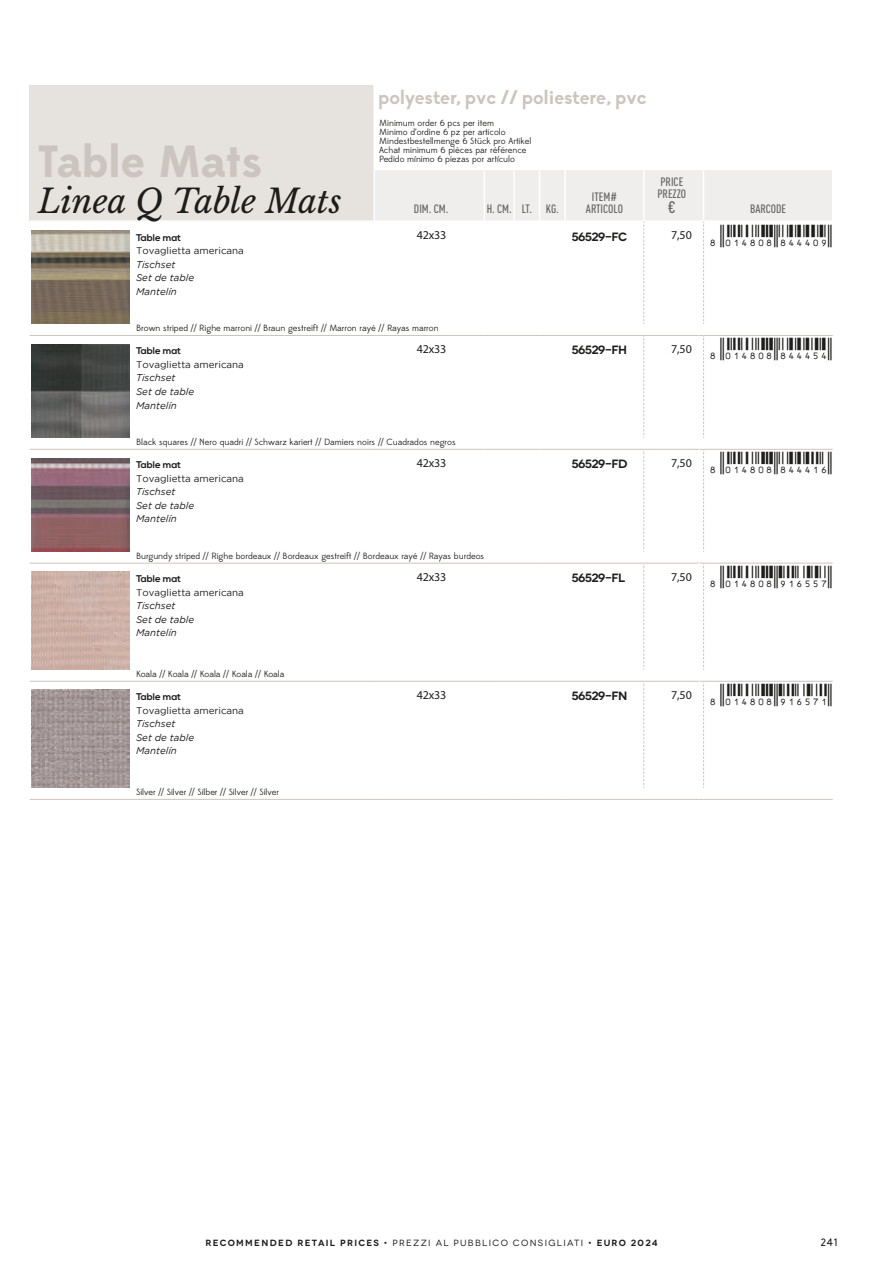
<style>
.page{position:relative;width:893px;height:1263px;background:#fff}
.page>*{position:absolute;margin:0;border:0;box-sizing:border-box;transform-origin:0 0}
.t1{font:700 45px "Edmondsans";color:#ccc4be}
.t2{font:italic 33px "Libre Baskerville";letter-spacing:-.005em;color:#1d1d1b}
.t3{font:22.5px "Mini Ean";color:#1d1d1b}
.t4{font:700 19.5px "Biko";color:#ccc4be}
.t5{font:16.5px "DIN Cond Medium Alternate";color:#646463}
.t6{font:12px/12px "DIN Cond Medium Alternate";color:#646463;text-align:center}
.t7{font:600 12px "Novecentowide";letter-spacing:-.05em;color:#1d1d1b}
.t8{font:12px "Myriad Pro";letter-spacing:-.01em;color:#1d1d1b}
.t9{font:10.5px "Biko";color:#1d1d1b}
.t10{font:italic 9.75px/13.5px "Gotham";color:#1d1d1b}
.t11{font:9.75px "Gotham";color:#1d1d1b}
.t12{font:700 9.75px "Nexa";letter-spacing:-.005em;color:#1d1d1b}
.t13{font:9px/9px "Edmondsans";color:#1d1d1b}
.t14{font:600 9px "Novecentowide";letter-spacing:.145em;color:#1d1d1b}
.s1{font-weight:400}
</style>
<div class="page">
<div style="left:30px;top:85px;width:344px;height:136px;background:#e6e2de"></div>
<hr style="left:373px;top:85px;width:2px;height:34px;background:#fff">
<hr style="left:373px;top:119px;width:2px;height:51px;background:#fff">
<hr style="left:373px;top:170px;width:2px;height:50px;background:#fff">
<hr style="left:30px;top:220px;width:344px;height:2px;background:#fff">
<hr style="left:30px;top:335px;width:344px;height:1px;background:#ccc4be">
<hr style="left:379px;top:335px;width:105px;height:1px;background:#ccc4be">
<hr style="left:484px;top:335px;width:30px;height:1px;background:#ccc4be">
<svg style="left:514px;top:335px;width:51px;height:1px"></svg>
<hr style="left:565px;top:335px;width:79px;height:1px;background:#ccc4be">
<hr style="left:644px;top:335px;width:55px;height:1px;background:#ccc4be">
<hr style="left:704px;top:335px;width:129px;height:1px;background:#ccc4be">
<hr style="left:30px;top:449px;width:344px;height:1px;background:#ccc4be">
<hr style="left:379px;top:449px;width:105px;height:1px;background:#ccc4be">
<hr style="left:484px;top:449px;width:30px;height:1px;background:#ccc4be">
<svg style="left:514px;top:449px;width:51px;height:1px"></svg>
<hr style="left:565px;top:449px;width:79px;height:1px;background:#ccc4be">
<hr style="left:644px;top:449px;width:55px;height:1px;background:#ccc4be">
<hr style="left:704px;top:449px;width:129px;height:1px;background:#ccc4be">
<hr style="left:30px;top:563px;width:344px;height:1px;background:#ccc4be">
<hr style="left:379px;top:563px;width:105px;height:1px;background:#ccc4be">
<hr style="left:484px;top:563px;width:30px;height:1px;background:#ccc4be">
<svg style="left:514px;top:563px;width:51px;height:1px"></svg>
<hr style="left:565px;top:563px;width:79px;height:1px;background:#ccc4be">
<hr style="left:644px;top:563px;width:55px;height:1px;background:#ccc4be">
<hr style="left:704px;top:563px;width:129px;height:1px;background:#ccc4be">
<hr style="left:30px;top:681px;width:344px;height:1px;background:#ccc4be">
<hr style="left:379px;top:681px;width:105px;height:1px;background:#ccc4be">
<hr style="left:484px;top:681px;width:30px;height:1px;background:#ccc4be">
<svg style="left:514px;top:681px;width:51px;height:1px"></svg>
<hr style="left:565px;top:681px;width:79px;height:1px;background:#ccc4be">
<hr style="left:644px;top:681px;width:55px;height:1px;background:#ccc4be">
<hr style="left:704px;top:681px;width:129px;height:1px;background:#ccc4be">
<hr style="left:30px;top:799px;width:344px;height:1px;background:#ccc4be">
<hr style="left:379px;top:799px;width:105px;height:1px;background:#ccc4be">
<hr style="left:484px;top:799px;width:30px;height:1px;background:#ccc4be">
<svg style="left:514px;top:799px;width:51px;height:1px"></svg>
<hr style="left:565px;top:799px;width:79px;height:1px;background:#ccc4be">
<hr style="left:644px;top:799px;width:55px;height:1px;background:#ccc4be">
<hr style="left:704px;top:799px;width:129px;height:1px;background:#ccc4be">
<svg style="left:375px;top:170px;width:457px;height:154px"></svg>
<img style="left:32px;top:230px;width:98px;height:94px">
<svg style="left:643px;top:336px;width:1px;height:102px"></svg>
<svg style="left:699px;top:335px;width:5px;height:103px"></svg>
<img style="left:32px;top:344px;width:98px;height:94px">
<hr style="left:698px;top:449px;width:2px;height:103px;background:#fff">
<svg style="left:643px;top:449px;width:1px;height:103px"></svg>
<svg style="left:699px;top:449px;width:5px;height:103px"></svg>
<img style="left:32px;top:458px;width:98px;height:94px">
<hr style="left:698px;top:563px;width:2px;height:107px;background:#fff">
<svg style="left:643px;top:563px;width:1px;height:107px"></svg>
<svg style="left:699px;top:563px;width:5px;height:107px"></svg>
<img style="left:32px;top:572px;width:98px;height:98px">
<hr style="left:698px;top:681px;width:2px;height:107px;background:#fff">
<svg style="left:643px;top:681px;width:1px;height:107px"></svg>
<svg style="left:699px;top:681px;width:5px;height:107px"></svg>
<img style="left:32px;top:690px;width:98px;height:98px">
<h1 class="t1" style="left:38px;top:133px;width:226px">Table Mats</h1>
<h2 class="t2" style="left:38px;top:181px;width:305px">Linea Q Table Mats</h2>
<p class="t12" style="left:136px;top:232px;width:46px">Table mat</p>
<p class="t11" style="left:136px;top:245px;width:109px">Tovaglietta americana</p>
<p class="t10" style="left:136px;top:257px;width:60px">Tischset<br>Set de table<br>Mantelín</p>
<h3 class="t4" style="left:378px;top:85px;width:270px">polyester, pvc // poliestere, pvc</h3>
<p class="t13" style="left:379px;top:119px;width:154px">Minimum order 6 pcs per item<br>Minimo d’ordine 6 pz per articolo Mindestbestellmenge 6 Stück pro Artikel Achat minimum 6 pièces par référence Pedido mínimo 6 piezas por artículo</p>
<h3 class="t6" style="left:414px;top:202px;width:36px">DIM. CM.</h3>
<h3 class="t6" style="left:487px;top:202px;width:74px">H. CM. LT. KG.</h3>
<h3 class="t6" style="left:586px;top:190px;width:39px">ITEM#<br>ARTICOLO</h3>
<h3 class="t6" style="left:657px;top:175px;width:30px;text-align:left">PRICE<br>PREZZO</h3>
<h3 class="t5" style="left:668px;top:197px;width:9px">€</h3>
<h3 class="t6" style="left:750px;top:202px;width:38px">BARCODE</h3>
<h3 class="t8" style="left:417px;top:228px;width:31px">42x33</h3>
<h3 class="t7" style="left:571px;top:229px;width:57px">56529-FC</h3>
<h3 class="t3" style="left:671px;top:215px;width:162px"><sub>7,50</sub> +!0B4IA8-IEEEAJ!</h3>
<p class="t13" style="left:136px;top:324px;width:304px">Brown striped // Righe marroni // Braun gestreift // Marron rayé // Rayas marron</p>
<p class="t12" style="left:136px;top:345px;width:46px">Table mat</p>
<p class="t11" style="left:136px;top:359px;width:109px">Tovaglietta americana</p>
<p class="t10" style="left:136px;top:371px;width:60px">Tischset<br>Set de table<br>Mantelín</p>
<h3 class="t8" style="left:417px;top:342px;width:31px">42x33</h3>
<h3 class="t7" style="left:571px;top:343px;width:57px">56529-FH</h3>
<h3 class="t3" style="left:671px;top:328px;width:162px"><sub>7,50</sub> +!0B4IA8-IEEEFE!</h3>
<p class="t13" style="left:136px;top:438px;width:321px">Black squares // Nero quadri // Schwarz kariert // Damiers noirs // Cuadrados negros</p>
<p class="t12" style="left:136px;top:459px;width:46px">Table mat</p>
<p class="t11" style="left:136px;top:473px;width:109px">Tovaglietta americana</p>
<p class="t10" style="left:136px;top:485px;width:60px">Tischset<br>Set de table<br>Mantelín</p>
<h3 class="t8" style="left:417px;top:456px;width:31px">42x33</h3>
<h3 class="t7" style="left:571px;top:457px;width:58px">56529-FD</h3>
<h3 class="t3" style="left:671px;top:442px;width:162px"><sub>7,50</sub> +!0B4IA8-IEEEBG!</h3>
<p class="t13" style="left:136px;top:552px;width:350px">Burgundy striped // Righe bordeaux // Bordeaux gestreift // Bordeaux rayé // Rayas burdeos</p>
<p class="t12" style="left:136px;top:573px;width:46px">Table mat</p>
<p class="t11" style="left:136px;top:587px;width:109px">Tovaglietta americana</p>
<p class="t10" style="left:136px;top:599px;width:60px">Tischset<br>Set de table<br>Mantelín</p>
<h3 class="t8" style="left:417px;top:569px;width:31px">42x33</h3>
<h3 class="t7" style="left:571px;top:570px;width:55px">56529-FL</h3>
<h3 class="t3" style="left:671px;top:556px;width:162px"><sub>7,50</sub> +!0B4IA8-JBGFFH!</h3>
<p class="t13" style="left:136px;top:670px;width:150px">Koala // Koala // Koala // Koala // Koala</p>
<p class="t12" style="left:136px;top:691px;width:46px">Table mat</p>
<p class="t11" style="left:136px;top:705px;width:109px">Tovaglietta americana</p>
<p class="t10" style="left:136px;top:717px;width:60px">Tischset<br>Set de table<br>Mantelín</p>
<p class="t13" style="left:136px;top:788px;width:144px">Silver // Silver // Silber // Silver // Silver</p>
<h3 class="t8" style="left:417px;top:687px;width:31px">42x33</h3>
<h3 class="t7" style="left:571px;top:689px;width:58px">56529-FN</h3>
<h3 class="t3" style="left:671px;top:674px;width:162px"><sub>7,50</sub> +!0B4IA8-JBGFHB!</h3>
<p class="t14" style="left:205px;top:1237px;width:454px">RECOMMENDED RETAIL PRICES • <span class="s1">PREZZI AL PUBBLICO CONSIGLIATI</span> • EURO 2024</p>
<p class="t9" style="left:821px;top:1236px;width:18px">241</p>
</div>
